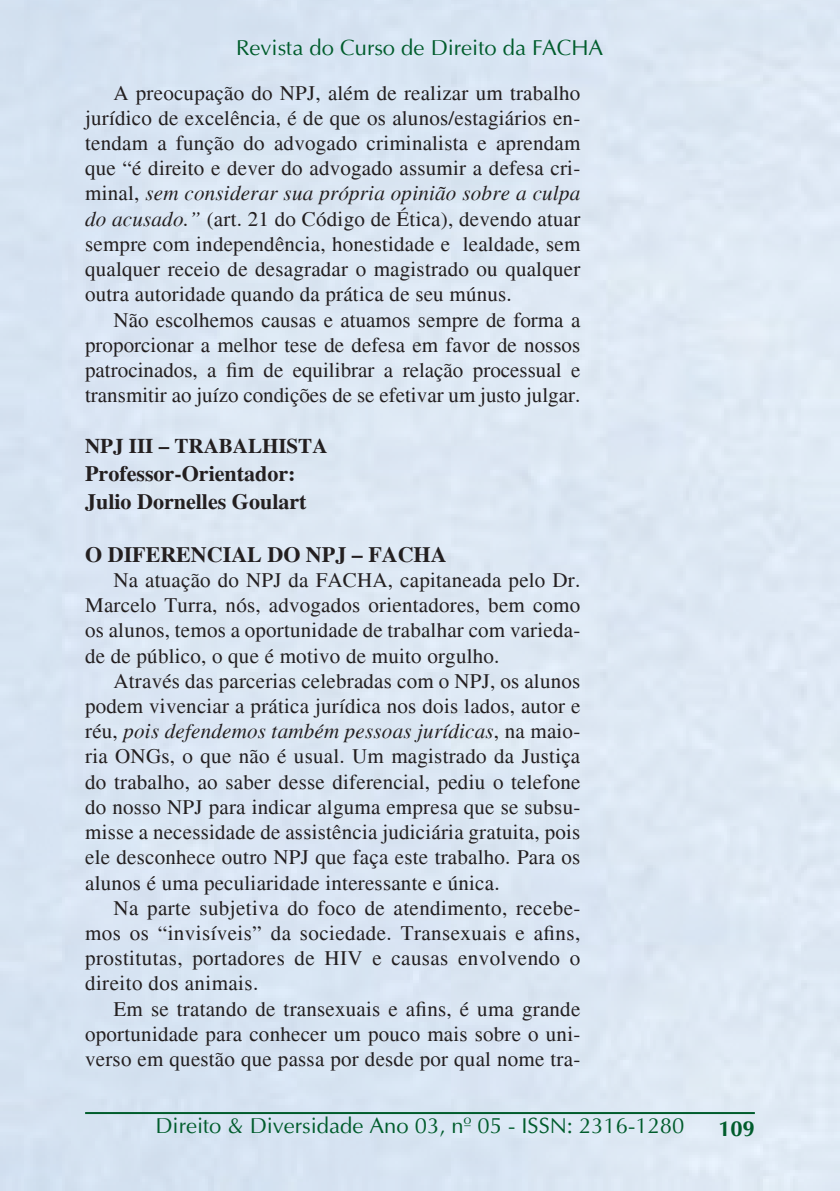
<style>
.page{position:relative;width:840px;height:1191px;background:#fff}
.page>*{position:absolute;margin:0;border:0;box-sizing:border-box;transform-origin:0 0}
.t1{font:22px "Ottawa Plain";color:#005c2c}
.Pergunta{font:700 22px "Times";color:#231f20}
.t2{font:700 22px "Ottawa";color:#005c2c}
.Texto{font:21px/25.2px "Times";letter-spacing:.01em;color:#231f20;text-align:justify}
.Entretitulo{font:700 21px "Times";color:#231f20}
.s1{font-style:italic}
</style>
<div class="page">
<div style="left:0;top:0;width:839px;height:1191px;background:#dbe6f3"></div>
<hr style="left:85px;top:1112px;width:669px;height:2px;background:#005c2c">
<p class="t1" style="left:236px;top:35px;width:368px">Revista do Curso de Direito da FACHA</p>
<p class="Texto" style="left:85px;top:80px;width:496px;text-indent:28px">A preocupação do NPJ, além de realizar um trabalho jurídico de excelência, é de que os alunos/estagiários en&shy;tendam a função do advogado criminalista e aprendam que “é direito e dever do advogado assumir a defesa cri&shy;minal, <span class="s1">sem considerar sua própria opinião sobre a culpa do acusado.”</span> (art. 21 do Código de Ética), devendo atuar sempre com independência, honestidade e lealdade, sem qualquer receio de desagradar o magistrado ou qualquer outra autoridade quando da prática de seu múnus.</p>
<p class="Texto" style="left:85px;top:307px;width:496px;text-indent:28px">Não escolhemos causas e atuamos sempre de forma a proporcionar a melhor tese de defesa em favor de nossos patrocinados, a fim de equilibrar a relação processual e transmitir ao juízo condições de se efetivar um justo julgar.</p>
<p class="Entretitulo" style="left:85px;top:433px;width:244px">NPJ III – TRABALHISTA</p>
<p class="Pergunta" style="left:85px;top:460px;width:212px">Professor-Orientador:</p>
<p class="Pergunta" style="left:85px;top:488px;width:223px">Julio Dornelles Goulart</p>
<p class="Pergunta" style="left:85px;top:541px;width:363px">O DIFERENCIAL DO NPJ – FACHA</p>
<p class="Texto" style="left:85px;top:567px;width:496px;text-indent:28px">Na atuação do NPJ da FACHA, capitaneada pelo Dr.<br>Marcelo Turra, nós, advogados orientadores, bem como os alunos, temos a oportunidade de trabalhar com varieda&shy;de de público, o que é motivo de muito orgulho.</p>
<p class="Texto" style="left:85px;top:668px;width:496px;text-indent:28px">Através das parcerias celebradas com o NPJ, os alunos podem vivenciar a prática jurídica nos dois lados, autor e réu, <span class="s1">pois defendemos também pessoas jurídicas</span>, na maio&shy;ria ONGs, o que não é usual. Um magistrado da Justiça do trabalho, ao saber desse diferencial, pediu o telefone do nosso NPJ para indicar alguma empresa que se subsu&shy;misse a necessidade de assistência judiciária gratuita, pois ele desconhece outro NPJ que faça este trabalho. Para os alunos é uma peculiaridade interessante e única.</p>
<p class="Texto" style="left:85px;top:895px;width:496px;text-indent:28px">Na parte subjetiva do foco de atendimento, recebe&shy;mos os “invisíveis” da sociedade. Transexuais e afins, prostitutas, portadores de HIV e causas envolvendo o direito dos animais.</p>
<p class="Texto" style="left:85px;top:996px;width:496px;text-indent:28px">Em se tratando de transexuais e afins, é uma grande oportunidade para conhecer um pouco mais sobre o uni&shy;verso em questão que passa por desde por qual nome tra-</p>
<p class="t1" style="left:155px;top:1113px;width:530px">Direito &amp; Diversidade Ano 03, nº 05 - ISSN: 2316-1280</p>
<p class="t2" style="left:718px;top:1115px;width:38px">109</p>
</div>
